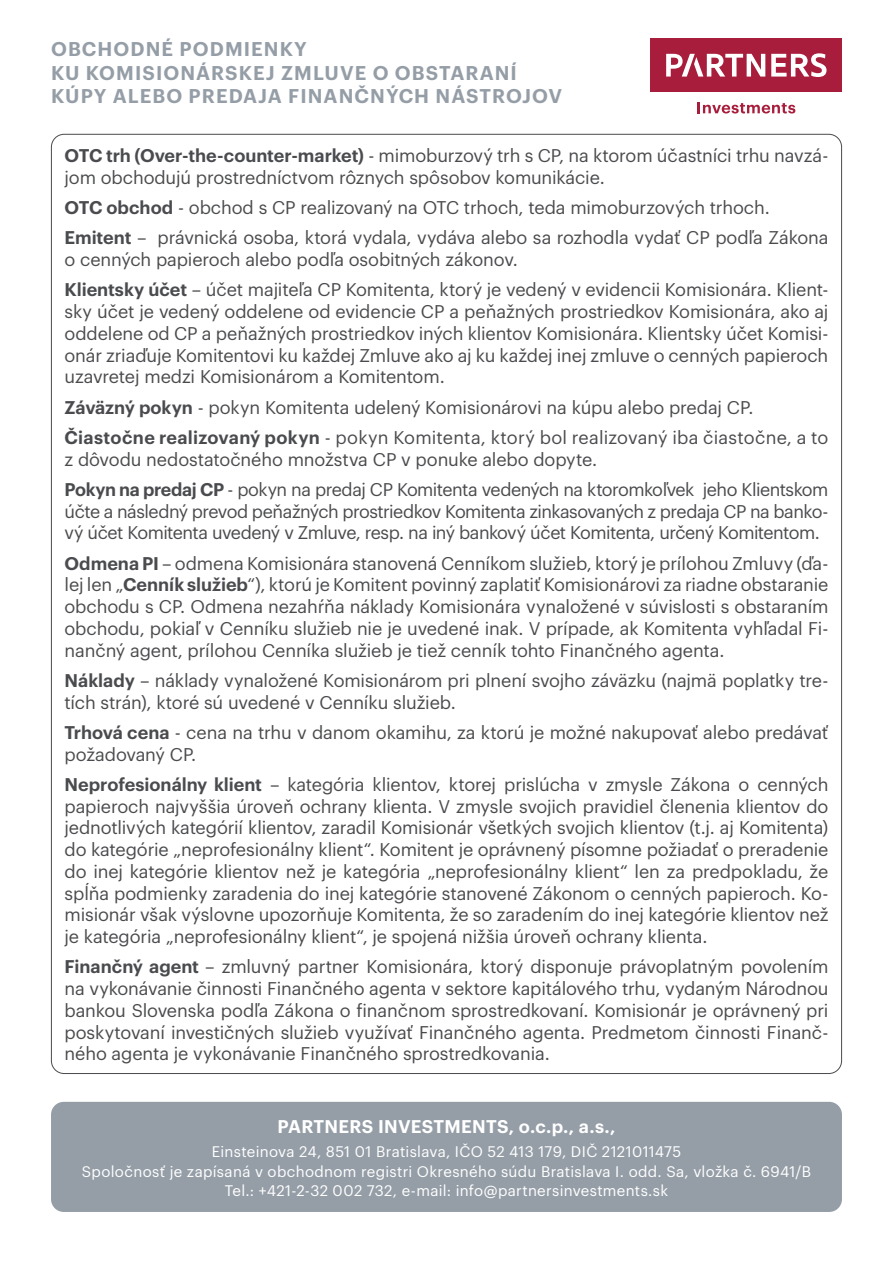
<style>
.page{position:relative;width:893px;height:1263px;background:#fff}
.page>*{position:absolute;margin:0;border:0;box-sizing:border-box;transform-origin:0 0}
.t1{font:600 19.5px/23.4px "Graphik";letter-spacing:.055em;color:#959ea7}
.t2{font:18px/21.8px "Graphik";letter-spacing:-.005em;color:#4a4b4e}
.t3{font:600 18px "Graphik";letter-spacing:.01em;color:#fff}
.t4{font:15px/19.5px "Graphik";letter-spacing:.02em;color:#fff;text-align:center}
.s1{font-weight:600}
</style>
<div class="page">
<div style="left:51px;top:1102px;width:791px;height:110px;background:#959ea7;border-radius:13px"></div>
<div style="left:651px;top:38px;width:191px;height:54px;background:#a81d3c"></div>
<svg style="left:771px;top:53px;width:55px;height:24px"></svg>
<svg style="left:666px;top:54px;width:99px;height:23px"></svg>
<svg style="left:698px;top:102px;width:97px;height:11px"></svg>
<p class="t1" style="left:51px;top:36px;width:513px">OBCHODNÉ PODMIENKY<br>KU KOMISIONÁRSKEJ ZMLUVE O OBSTARANÍ<br>KÚPY ALEBO PREDAJA FINANČNÝCH NÁSTROJOV</p>
<p class="t2" style="left:65px;top:143px;width:765px"><span class="s1">OTC trh (Over-the-counter-market)</span> - mimoburzový trh s CP, na ktorom účastníci trhu navzá&shy;jom obchodujú prostredníctvom rôznych spôsobov komunikácie.</p>
<p class="t2" style="left:65px;top:195px;width:707px"><span class="s1">OTC obchod</span> - obchod s CP realizovaný na OTC trhoch, teda mimoburzových trhoch.</p>
<p class="t2" style="left:65px;top:225px;width:765px"><span class="s1">Emitent</span> – právnická osoba, ktorá vydala, vydáva alebo sa rozhodla vydať CP podľa Zákona o cenných papieroch alebo podľa osobitných zákonov.</p>
<p class="t2" style="left:65px;top:277px;width:765px;text-align:justify"><span class="s1">Klientsky účet</span> – účet majiteľa CP Komitenta, ktorý je vedený v evidencii Komisionára. Klient&shy;sky účet je vedený oddelene od evidencie CP a peňažných prostriedkov Komisionára, ako aj oddelene od CP a peňažných prostriedkov iných klientov Komisionára. Klientsky účet Komisi&shy;onár zriaďuje Komitentovi ku každej Zmluve ako aj ku každej inej zmluve o cenných papieroch uzavretej medzi Komisionárom a Komitentom.</p>
<p class="t2" style="left:65px;top:395px;width:690px"><span class="s1">Záväzný pokyn</span> - pokyn Komitenta udelený Komisionárovi na kúpu alebo predaj CP.</p>
<p class="t2" style="left:65px;top:425px;width:765px"><span class="s1">Čiastočne realizovaný pokyn</span> - pokyn Komitenta, ktorý bol realizovaný iba čiastočne, a to z dôvodu nedostatočného množstva CP v ponuke alebo dopyte.</p>
<p class="t2" style="left:65px;top:477px;width:765px;text-align:justify"><span class="s1">Pokyn na predaj CP</span> - pokyn na predaj CP Komitenta vedených na ktoromkoľvek jeho Klientskom účte a následný prevod peňažných prostriedkov Komitenta zinkasovaných z predaja CP na banko&shy;vý účet Komitenta uvedený v Zmluve, resp. na iný bankový účet Komitenta, určený Komitentom.</p>
<p class="t2" style="left:65px;top:551px;width:765px;text-align:justify"><span class="s1">Odmena PI</span> – odmena Komisionára stanovená Cenníkom služieb, ktorý je prílohou Zmluvy (ďa&shy;lej len „<span class="s1">Cenník služieb</span>“), ktorú je Komitent povinný zaplatiť Komisionárovi za riadne obstaranie obchodu s CP. Odmena nezahŕňa náklady Komisionára vynaložené v súvislosti s obstaraním obchodu, pokiaľ v Cenníku služieb nie je uvedené inak. V prípade, ak Komitenta vyhľadal Fi&shy;nančný agent, prílohou Cenníka služieb je tiež cenník tohto Finančného agenta.</p>
<p class="t2" style="left:65px;top:668px;width:765px"><span class="s1">Náklady</span> – náklady vynaložené Komisionárom pri plnení svojho záväzku (najmä poplatky tre&shy;tích strán), ktoré sú uvedené v Cenníku služieb.</p>
<p class="t2" style="left:65px;top:720px;width:765px"><span class="s1">Trhová cena</span> - cena na trhu v danom okamihu, za ktorú je možné nakupovať alebo predávať požadovaný CP.</p>
<p class="t2" style="left:65px;top:772px;width:765px;text-align:justify"><span class="s1">Neprofesionálny klient</span> – kategória klientov, ktorej prislúcha v zmysle Zákona o cenných papieroch najvyššia úroveň ochrany klienta. V zmysle svojich pravidiel členenia klientov do jednotlivých kategórií klientov, zaradil Komisionár všetkých svojich klientov (t.j. aj Komitenta) do kategórie „neprofesionálny klient“. Komitent je oprávnený písomne požiadať o preradenie do inej kategórie klientov než je kategória „neprofesionálny klient“ len za predpokladu, že spĺňa podmienky zaradenia do inej kategórie stanovené Zákonom o cenných papieroch. Ko&shy;misionár však výslovne upozorňuje Komitenta, že so zaradením do inej kategórie klientov než je kategória „neprofesionálny klient“, je spojená nižšia úroveň ochrany klienta.</p>
<p class="t2" style="left:65px;top:954px;width:765px;text-align:justify"><span class="s1">Finančný agent</span> – zmluvný partner Komisionára, ktorý disponuje právoplatným povolením na vykonávanie činnosti Finančného agenta v sektore kapitálového trhu, vydaným Národnou bankou Slovenska podľa Zákona o finančnom sprostredkovaní. Komisionár je oprávnený pri poskytovaní investičných služieb využívať Finančného agenta. Predmetom činnosti Finanč&shy;ného agenta je vykonávanie Finančného sprostredkovania.</p>
<p class="t3" style="left:278px;top:1113px;width:339px">PARTNERS INVESTMENTS, o.c.p., a.s.,</p>
<p class="t4" style="left:82px;top:1141px;width:731px">Einsteinova 24, 851 01 Bratislava, IČO 52 413 179, DIČ 2121011475<br>Spoločnosť je zapísaná v obchodnom registri Okresného súdu Bratislava I. odd. Sa, vložka č. 6941/B<br>Tel.: +421-2-32 002 732, e-mail: info@partnersinvestments.sk</p>
</div>
